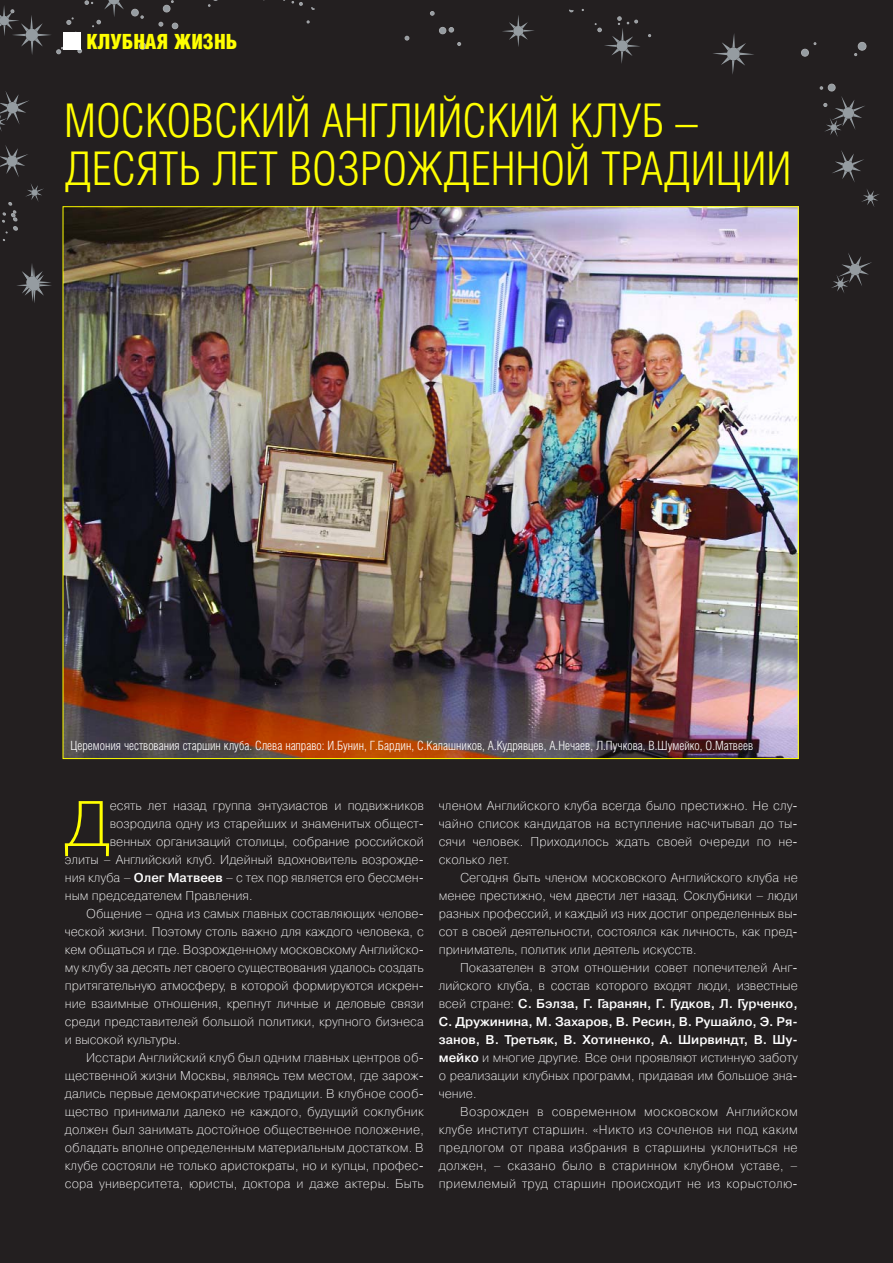
<style>
.page{position:relative;width:893px;height:1263px;background:#fff}
.page>*{position:absolute;margin:0;border:0;box-sizing:border-box;transform-origin:0 0}
.t1{font:64.2px "Pragmatica Light C";color:#ff0}
.t2{font:300 46.5px/48px "Helios Cond";color:#ff0}
.t3{font:900 21px "Helios Cond";color:#ff0}
.t4{font:12.75px/18px "Pragmatica Light C";color:#fff;text-align:justify}
.t5{font:300 12.75px "Helios Cond";color:#fff}
.s1{font-weight:700}
</style>
<div class="page">
<div style="left:0;top:0;width:892px;height:1263px;background:#231f20"></div>
<svg style="left:713px;top:33px;width:41px;height:41px"></svg>
<svg style="left:595px;top:17px;width:45px;height:46px"></svg>
<svg style="left:292px;top:1px;width:10px;height:5px"></svg>
<div style="left:828px;top:84px;width:7px;height:7px;background:#959ca1;border:1px solid #a7a9ac;border-radius:50%"></div>
<div style="left:801px;top:49px;width:7px;height:7px;background:#959ca1;border:1px solid #a7a9ac;border-radius:50%"></div>
<div style="left:858px;top:42px;width:8px;height:8px;background:#959ca1;border:1px solid #a7a9ac;border-radius:50%"></div>
<div style="left:163px;top:5px;width:7px;height:7px;background:#959ca1;border:1px solid #a7a9ac;border-radius:50%"></div>
<svg style="left:172px;top:23px;width:6px;height:6px"></svg>
<svg style="left:159px;top:22px;width:4px;height:4px"></svg>
<div style="left:139px;top:43px;width:7px;height:6px;background:#959ca1;border:1px solid #a7a9ac;border-radius:50%"></div>
<div style="left:131px;top:9px;width:7px;height:7px;background:#959ca1;border:1px solid #a7a9ac;border-radius:50%"></div>
<svg style="left:17px;top:264px;width:35px;height:39px"></svg>
<svg style="left:0;top:0;width:132px;height:55px"></svg>
<svg style="left:2px;top:211px;width:16px;height:22px"></svg>
<svg style="left:502px;top:15px;width:32px;height:32px"></svg>
<svg style="left:457px;top:42px;width:4px;height:4px"></svg>
<svg style="left:449px;top:27px;width:5px;height:5px"></svg>
<div style="left:439px;top:27px;width:7px;height:7px;background:#959ca1;border:1px solid #a7a9ac;border-radius:50%"></div>
<svg style="left:430px;top:11px;width:4px;height:4px"></svg>
<svg style="left:405px;top:36px;width:4px;height:4px"></svg>
<svg style="left:831px;top:253px;width:41px;height:40px"></svg>
<svg style="left:25px;top:184px;width:19px;height:18px"></svg>
<svg style="left:0;top:145px;width:28px;height:32px"></svg>
<svg style="left:0;top:91px;width:29px;height:40px"></svg>
<svg style="left:832px;top:150px;width:47px;height:57px"></svg>
<svg style="left:823px;top:96px;width:42px;height:41px"></svg>
<img style="left:65px;top:208px;width:731px;height:549px">
<div style="left:63px;top:33px;width:17px;height:17px;background:#fff"></div>
<h3 class="t3" style="left:86px;top:36px;width:152px">КЛУБНАЯ ЖИЗНЬ</h3>
<h2 class="t2" style="left:64px;top:107px;width:728px">МОСКОВСКИЙ АНГЛИЙСКИЙ КЛУБ –<br>ДЕСЯТЬ ЛЕТ ВОЗРОЖДЕННОЙ ТРАДИЦИИ</h2>
<p class="t5" style="left:70px;top:742px;width:684px">Церемония чествования старшин клуба. Слева направо: И.Бунин, Г.Бардин, С.Калашников, А.Кудрявцев, А.Нечаев, Л.Пучкова, В.Шумейко, О.Матвеев</p>
<h1 class="t1" style="left:65px;top:795px;width:47px">Д</h1>
<p class="t4" style="left:110px;top:797px;width:315px">есять лет назад группа энтузиастов и подвижников</p>
<p class="t4" style="left:110px;top:815px;width:315px">возродила одну из старейших и знаменитых общест-</p>
<p class="t4" style="left:110px;top:833px;width:315px">венных организаций столицы, собрание российской</p>
<p class="t4" style="left:65px;top:851px;width:360px">элиты – Английский клуб. Идейный вдохновитель возрожде-</p>
<p class="t4" style="left:65px;top:869px;width:360px">ния клуба – <span class="s1">Олег Матвеев</span> – с тех пор является его бессмен-</p>
<p class="t4" style="left:65px;top:887px;width:189px">ным председателем Правления.</p>
<p class="t4" style="left:86px;top:905px;width:339px">Общение – одна из самых главных составляющих челове-</p>
<p class="t4" style="left:65px;top:923px;width:360px">ческой жизни. Поэтому столь важно для каждого человека, с</p>
<p class="t4" style="left:65px;top:941px;width:360px">кем общаться и где. Возрожденному московскому Английско-</p>
<p class="t4" style="left:65px;top:959px;width:360px">му клубу за десять лет своего существования удалось создать</p>
<p class="t4" style="left:65px;top:977px;width:360px">притягательную атмосферу, в которой формируются искрен-</p>
<p class="t4" style="left:65px;top:995px;width:360px">ние взаимные отношения, крепнут личные и деловые связи</p>
<p class="t4" style="left:65px;top:1013px;width:360px">среди представителей большой политики, крупного бизнеса</p>
<p class="t4" style="left:65px;top:1031px;width:117px">и высокой культуры.</p>
<p class="t4" style="left:86px;top:1049px;width:339px">Исстари Английский клуб был одним главных центров об-</p>
<p class="t4" style="left:65px;top:1067px;width:360px">щественной жизни Москвы, являясь тем местом, где зарож-</p>
<p class="t4" style="left:65px;top:1085px;width:360px">дались первые демократические традиции. В клубное сооб-</p>
<p class="t4" style="left:65px;top:1103px;width:360px">щество принимали далеко не каждого, будущий соклубник</p>
<p class="t4" style="left:65px;top:1121px;width:360px">должен был занимать достойное общественное положение,</p>
<p class="t4" style="left:65px;top:1139px;width:360px">обладать вполне определенным материальным достатком. В</p>
<p class="t4" style="left:65px;top:1157px;width:360px">клубе состояли не только аристократы, но и купцы, профес-</p>
<p class="t4" style="left:65px;top:1175px;width:360px">сора университета, юристы, доктора и даже актеры. Быть</p>
<p class="t4" style="left:439px;top:797px;width:360px">членом Английского клуба всегда было престижно. Не слу&shy;чайно список кандидатов на вступление насчитывал до ты&shy;сячи человек. Приходилось ждать своей очереди по не&shy;сколько лет.</p>
<p class="t4" style="left:439px;top:869px;width:360px;text-indent:21px">Сегодня быть членом московского Английского клуба не менее престижно, чем двести лет назад. Соклубники – люди разных профессий, и каждый из них достиг определенных вы&shy;сот в своей деятельности, состоялся как личность, как пред&shy;приниматель, политик или деятель искусств.</p>
<p class="t4" style="left:439px;top:959px;width:360px;text-indent:21px">Показателен в этом отношении совет попечителей Анг&shy;лийского клуба, в состав которого входят люди, известные всей стране: <span class="s1">С. Бэлза, Г. Гаранян, Г. Гудков, Л. Гурченко, С. Дружинина, М. Захаров, В. Ресин, В. Рушайло, Э. Ря&shy;занов, В. Третьяк, В. Хотиненко, А. Ширвиндт, В. Шу&shy;мейко</span> и многие другие. Все они проявляют истинную заботу о реализации клубных программ, придавая им большое зна&shy;чение.</p>
<p class="t4" style="left:439px;top:1103px;width:360px;text-indent:21px">Возрожден в современном московском Английском клубе институт старшин. «Никто из сочленов ни под каким предлогом от права избрания в старшины уклониться не должен, – сказано было в старинном клубном уставе, – приемлемый труд старшин происходит не из корыстолю-</p>
</div>
